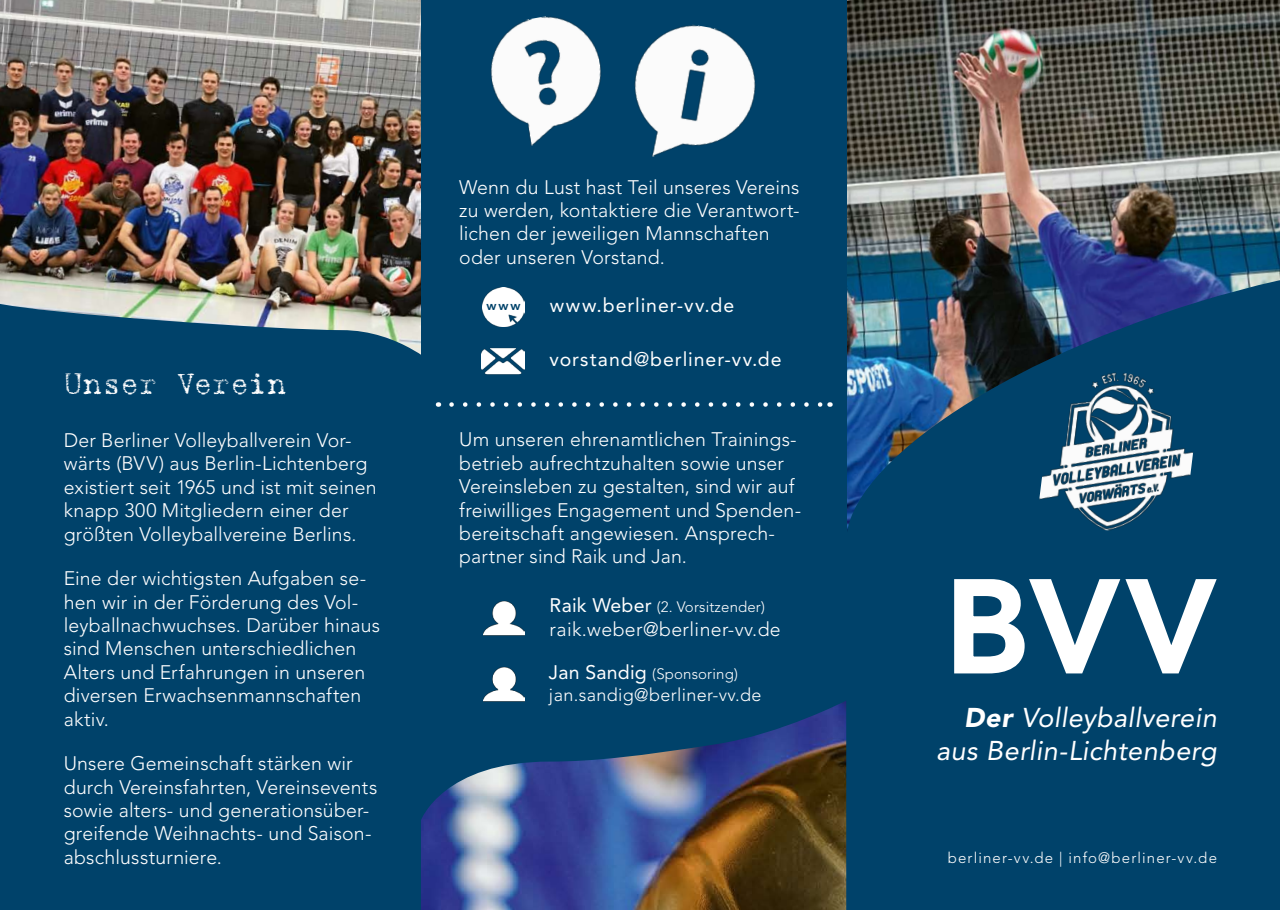
<style>
.page{position:relative;width:1280px;height:910px;background:#fff}
.page>*{position:absolute;margin:0;border:0;box-sizing:border-box;transform-origin:0 0}
.t1{font:800 129px "Avenir LT Std";color:#fff}
.t2{font:30px "Batik";color:#fff}
.t3{font:italic 27px/32.4px "Avenir LT Std";letter-spacing:.015em;color:#fff;text-align:right}
.t4{font:300 19.5px/23.4px "Avenir LT Std";letter-spacing:.01em;color:#fff}
.t5{font:19.5px "Avenir LT Std";letter-spacing:.05em;color:#fff}
.t6{font:300 18px "Avenir LT Std";letter-spacing:.02em;color:#fff}
.t7{font:300 15px "Avenir LT Std";letter-spacing:.01em;color:#fff}
.t8{font:300 15px "Avenir LT Std";letter-spacing:.07em;color:#fff}
.t9{font:800 12.6px "Avenir LT Std";color:#00426a}
.s1{font-weight:400;font-size:19.5px}
.s2{font-weight:900}
</style>
<div class="page">
<img style="left:0;top:0;width:421px;height:294px">
<img style="left:846px;top:0;width:434px;height:236px">
<div style="left:846px;top:638px;width:434px;height:272px;background:#00426a"></div>
<img style="left:846px;top:236px;width:434px;height:402px">
<svg style="left:953px;top:578px;width:266px;height:98px"></svg>
<img style="left:1036px;top:365px;width:166px;height:175px">
<div style="left:421px;top:0;width:425px;height:910px;background:#00426a"></div>
<svg style="left:0;top:294px;width:442px;height:113px;fill:#00426a"></svg>
<div style="left:0;top:360px;width:425px;height:550px;background:#00426a"></div>
<img style="left:421px;top:701px;width:425px;height:209px">
<img style="left:484px;top:601px;width:41px;height:35px">
<img style="left:634px;top:24px;width:122px;height:133px">
<img style="left:490px;top:16px;width:111px;height:130px">
<img style="left:482px;top:348px;width:42px;height:27px">
<img style="left:482px;top:288px;width:43px;height:38px">
<img style="left:483px;top:667px;width:42px;height:40px">
<svg style="left:451px;top:402px;width:372px;height:5px"></svg>
<h2 class="t2" style="left:64px;top:371px;width:224px">Unser Verein</h2>
<p class="t4" style="left:64px;top:429px;width:314px">Der Berliner Volleyballverein Vor&shy;wärts (BVV) aus Berlin-Lichtenberg existiert seit 1965 und ist mit seinen knapp 300 Mitgliedern einer der größten Volleyballvereine Berlins.</p>
<p class="t4" style="left:64px;top:567px;width:318px">Eine der wichtigsten Aufgaben se&shy;hen wir in der Förderung des Vol&shy;leyballnachwuchses. Darüber hinaus sind Menschen unterschiedlichen<br>Alters und Erfahrungen in unseren diversen Erwachsenmannschaften aktiv.</p>
<p class="t4" style="left:64px;top:752px;width:315px">Unsere Gemeinschaft stärken wir durch Vereinsfahrten, Vereinsevents sowie alters- und generationsüber&shy;greifende Weihnachts- und Saison&shy;abschlussturniere.</p>
<p class="t4" style="left:459px;top:175px;width:342px">Wenn du Lust hast Teil unseres Vereins zu werden, kontaktiere die Verantwort&shy;lichen der jeweiligen Mannschaften oder unseren Vorstand.</p>
<p class="t9" style="left:487px;top:298px;width:35px">www</p>
<p class="t5" style="left:550px;top:294px;width:186px">www.berliner-vv.de</p>
<p class="t5" style="left:550px;top:347px;width:234px">vorstand@berliner-vv.de</p>
<p class="t4" style="left:459px;top:428px;width:343px">Um unseren ehrenamtlichen Trainings&shy;betrieb aufrechtzuhalten sowie unser Vereinsleben zu gestalten, sind wir auf freiwilliges Engagement und Spenden&shy;bereitschaft angewiesen. Ansprech&shy;partner sind Raik und Jan.</p>
<p class="t7" style="left:550px;top:598px;width:217px"><span class="s1">Raik Weber</span> (2. Vorsitzender)</p>
<p class="t4" style="left:550px;top:617px;width:233px">raik.weber@berliner-vv.de</p>
<p class="t7" style="left:549px;top:665px;width:190px"><span class="s1">Jan Sandig</span> (Sponsoring)</p>
<p class="t6" style="left:549px;top:684px;width:214px">jan.sandig@berliner-vv.de</p>
<h1 class="t1" style="left:945px;top:551px;width:270px">BVV</h1>
<h3 class="t3" style="left:936px;top:702px;width:282px"><span class="s2">Der</span> Volleyballverein aus Berlin-Lichtenberg</h3>
<p class="t8" style="left:948px;top:849px;width:271px">berliner-vv.de | info@berliner-vv.de</p>
</div>
